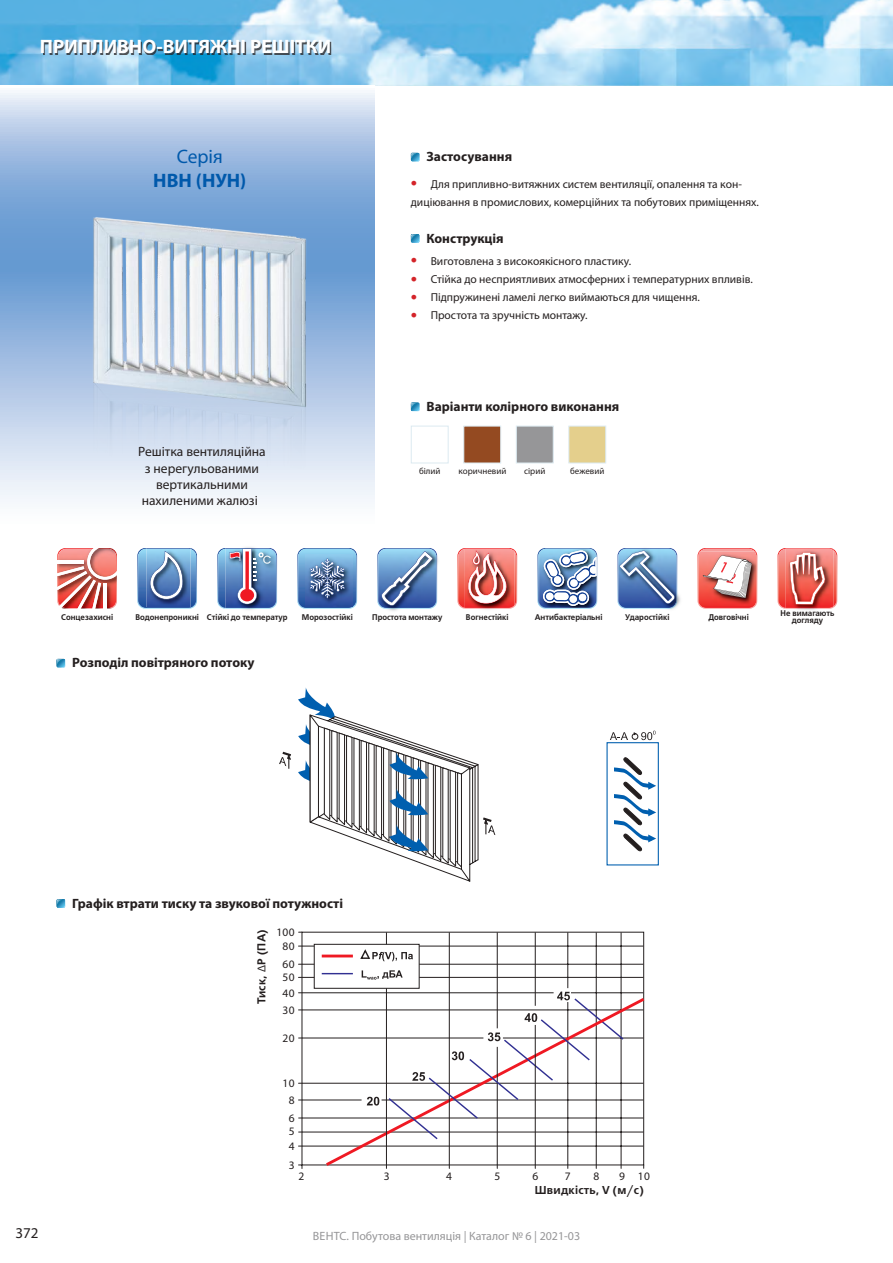
<style>
.page{position:relative;width:893px;height:1263px;background:#fff}
.page>*{position:absolute;margin:0;border:0;box-sizing:border-box;transform-origin:0 0}
.t1{font:700 19.5px "Myriad Pro";color:#fff}
.t2{font:700 19.5px "Myriad Pro";color:#0059ab}
.t3{font:19.5px "Myriad Pro";color:#0059ab}
.t4{font:15px "Myriad Pro";color:#241f1f}
.t5{font:700 13.5px "Myriad Pro";color:#241f1f}
.t6{font:13.5px/16.2px "Myriad Pro";color:#241f1f;text-align:center}
.t7{font:12px "Myriad Pro";color:#969698}
.t8{font:11.55px/18px "Myriad Pro";color:#241f1f}
.t9{font:11.4px/14px "Myriad Pro";letter-spacing:.02em;color:#241f1f;text-align:center}
.t10{font:700 11.4px "Free Set C";letter-spacing:.02em;color:#241f1f}
.t11{font:9px "Myriad Pro";color:#241f1f}
.t12{font:700 8.25px/7.2px "Free Set C";color:#241f1f;text-align:center;scale:.94 1}
.t13{font:700 8.25px "Free Set C";letter-spacing:-.02em;color:#241f1f;scale:.94 1}
.s1{font-size:22.5px;color:#d42429}
.s2{font-family:"Myriad Pro";font-weight:400}
</style>
<div class="page">
<img style="left:0;top:0;width:893px;height:85px">
<svg style="left:0;top:93px;width:374px;height:575px"></svg>
<svg style="left:279px;top:687px;width:216px;height:194px"></svg>
<svg style="left:610px;top:732px;width:18px;height:8px"></svg>
<div style="left:632px;top:733px;width:6px;height:7px;border:1px solid #241f1f;border-radius:50%"></div>
<svg style="left:634px;top:731px;width:22px;height:9px"></svg>
<div style="left:606px;top:742px;width:53px;height:123px;border:1px solid #005faf"></div>
<svg style="left:614px;top:757px;width:42px;height:94px"></svg>
<hr style="left:302px;top:946px;width:341px;height:1px;background:#241f1f">
<hr style="left:302px;top:964px;width:341px;height:1px;background:#241f1f">
<hr style="left:302px;top:977px;width:341px;height:1px;background:#241f1f">
<hr style="left:571px;top:992px;width:72px;height:1px;background:#241f1f">
<hr style="left:302px;top:992px;width:252px;height:1px;background:#241f1f">
<hr style="left:302px;top:1010px;width:341px;height:1px;background:#241f1f">
<hr style="left:302px;top:1038px;width:181px;height:1px;background:#241f1f">
<hr style="left:302px;top:1083px;width:341px;height:1px;background:#241f1f">
<hr style="left:302px;top:1100px;width:60px;height:1px;background:#241f1f">
<hr style="left:302px;top:1118px;width:341px;height:1px;background:#241f1f">
<hr style="left:302px;top:1132px;width:341px;height:1px;background:#241f1f">
<hr style="left:302px;top:1146px;width:341px;height:1px;background:#241f1f">
<hr style="left:568px;top:932px;width:1px;height:56px;background:#241f1f">
<hr style="left:596px;top:932px;width:1px;height:233px;background:#241f1f">
<hr style="left:621px;top:932px;width:1px;height:233px;background:#241f1f">
<svg style="left:323px;top:995px;width:322px;height:173px"></svg>
<hr style="left:386px;top:932px;width:1px;height:233px;background:#241f1f">
<hr style="left:449px;top:932px;width:1px;height:233px;background:#241f1f">
<hr style="left:497px;top:932px;width:1px;height:96px;background:#241f1f">
<hr style="left:497px;top:1047px;width:1px;height:118px;background:#241f1f">
<hr style="left:535px;top:932px;width:1px;height:74px;background:#241f1f">
<hr style="left:535px;top:1025px;width:1px;height:140px;background:#241f1f">
<svg style="left:367px;top:1097px;width:12px;height:8px"></svg>
<svg style="left:387px;top:991px;width:238px;height:150px"></svg>
<div style="left:314px;top:944px;width:105px;height:44px;background:#fff;border:1px solid #241f1f"></div>
<hr style="left:322px;top:954px;width:31px;height:3px;background:#ef1923">
<svg style="left:360px;top:949px;width:53px;height:12px"></svg>
<hr style="left:322px;top:973px;width:31px;height:1px;background:#313092">
<svg style="left:362px;top:970px;width:41px;height:10px"></svg>
<div style="left:43px;top:41px;width:288px;height:14px;background:#241f1f;opacity:.75"></div>
<svg style="left:411px;top:153px;width:8px;height:8px"></svg>
<svg style="left:411px;top:234px;width:8px;height:8px"></svg>
<svg style="left:411px;top:402px;width:8px;height:9px"></svg>
<div style="left:411px;top:426px;width:38px;height:37px;border:1px solid #dceaf1"></div>
<div style="left:463px;top:426px;width:38px;height:37px;background:#944a21;border:1px solid #dceaf1"></div>
<div style="left:516px;top:426px;width:38px;height:37px;background:#969698;border:1px solid #dceaf1"></div>
<div style="left:568px;top:426px;width:38px;height:37px;background:#e4cf8c;border:1px solid #dceaf1"></div>
<img style="left:52px;top:540px;width:79px;height:79px">
<img style="left:56px;top:544px;width:67px;height:67px">
<svg style="left:137px;top:548px;width:60px;height:61px;background:#6a92c1"></svg>
<img style="left:225px;top:545px;width:54px;height:67px">
<img style="left:271px;top:548px;width:6px;height:61px">
<img style="left:271px;top:549px;width:5px;height:59px">
<svg style="left:217px;top:548px;width:54px;height:61px;background:#7a87b1"></svg>
<svg style="left:297px;top:548px;width:60px;height:61px;background:#668dbc"></svg>
<img style="left:388px;top:555px;width:50px;height:56px">
<img style="left:381px;top:548px;width:56px;height:61px">
<img style="left:379px;top:549px;width:57px;height:59px">
<svg style="left:377px;top:551px;width:56px;height:55px;background:#6c90bd"></svg>
<img style="left:457px;top:548px;width:60px;height:61px">
<img style="left:542px;top:548px;width:51px;height:61px">
<img style="left:539px;top:549px;width:56px;height:59px">
<svg style="left:537px;top:550px;width:61px;height:56px"></svg>
<img style="left:677px;top:554px;width:4px;height:52px">
<img style="left:617px;top:548px;width:60px;height:61px">
<img style="left:618px;top:549px;width:58px;height:59px">
<svg style="left:619px;top:550px;width:56px;height:54px;background:#698ebd"></svg>
<img style="left:757px;top:554px;width:1px;height:49px">
<img style="left:756px;top:552px;width:1px;height:53px">
<svg style="left:698px;top:548px;width:58px;height:61px"></svg>
<img style="left:799px;top:609px;width:16px;height:1px">
<svg style="left:778px;top:548px;width:59px;height:61px;background:#e0746c"></svg>
<img style="left:64px;top:209px;width:269px;height:293px">
<svg style="left:57px;top:659px;width:8px;height:8px"></svg>
<svg style="left:57px;top:899px;width:8px;height:8px"></svg>
<h1 class="t1" style="left:40px;top:34px;width:293px">ПРИПЛИВНО-ВИТЯЖНІ РЕШІТКИ</h1>
<h1 class="t3" style="left:177px;top:145px;width:48px">Серія</h1>
<h1 class="t2" style="left:153px;top:168px;width:95px">НВН (НУН)</h1>
<p class="t6" style="left:138px;top:443px;width:129px">Решітка вентиляційна з нерегульованими вертикальними нахиленими жалюзі</p>
<p class="t5" style="left:426px;top:148px;width:87px">Застосування</p>
<p class="t8" style="left:411px;top:175px;width:350px"><span class="s1">•</span> Для припливно-витяжних систем вентиляції, опалення та кон&shy;диціювання в промислових, комерційних та побутових приміщеннях.</p>
<p class="t5" style="left:426px;top:229px;width:79px">Конструкція</p>
<p class="t8" style="left:411px;top:252px;width:222px"><span class="s1">•</span> Виготовлена з високоякісного пластику.</p>
<p class="t8" style="left:411px;top:270px;width:344px"><span class="s1">•</span> Стійка до несприятливих атмосферних і температурних впливів.</p>
<p class="t8" style="left:411px;top:288px;width:291px"><span class="s1">•</span> Підпружинені ламелі легко виймаються для чищення.</p>
<p class="t8" style="left:411px;top:306px;width:178px"><span class="s1">•</span> Простота та зручність монтажу.</p>
<p class="t5" style="left:426px;top:398px;width:194px">Варіанти колірного виконання</p>
<p class="t11" style="left:419px;top:466px;width:23px">білий</p>
<p class="t11" style="left:459px;top:466px;width:49px">коричневий</p>
<p class="t11" style="left:524px;top:466px;width:23px">сірий</p>
<p class="t11" style="left:570px;top:466px;width:36px">бежевий</p>
<p class="t12" style="left:61px;top:613px;width:57px">Сонцезахисні</p>
<p class="t12" style="left:135px;top:613px;width:163px">Водонепроникні Стійкі до температур</p>
<p class="t12" style="left:302px;top:613px;width:56px">Морозостійкі</p>
<p class="t13" style="left:372px;top:612px;width:76px">Простота монтажу</p>
<p class="t12" style="left:466px;top:613px;width:47px">Вогнестійкі</p>
<p class="t12" style="left:535px;top:613px;width:74px">Антибактеріальні</p>
<p class="t12" style="left:625px;top:613px;width:48px">Ударостійкі</p>
<p class="t12" style="left:708px;top:613px;width:45px">Довговічні</p>
<p class="t12" style="left:781px;top:610px;width:59px">Не вимагають догляду</p>
<p class="t5" style="left:72px;top:654px;width:184px">Розподіл повітряного потоку</p>
<p class="t5" style="left:72px;top:894px;width:272px">Графік втрати тиску та звукової потужності</p>
<p class="t10" style="left:255px;top:1004px;width:76px;rotate:-90deg">Тиск, <span class="s2">Δ</span>Р (ПА)</p>
<p class="t9" style="left:276px;top:925px;width:20px">100<br>80</p>
<p class="t9" style="left:283px;top:957px;width:13px">60</p>
<p class="t9" style="left:283px;top:984px;width:13px;line-height:16.8px;text-align:left">40<br>30</p>
<p class="t9" style="left:283px;top:1031px;width:13px">20</p>
<p class="t9" style="left:283px;top:1074px;width:13px;line-height:16.6px">10<br>8</p>
<p class="t9" style="left:289px;top:1111px;width:7px;text-align:justify">6<br>5<br>4</p>
<p class="t9" style="left:289px;top:1157px;width:7px">3</p>
<p class="t9" style="left:283px;top:970px;width:13px">50</p>
<p class="t9" style="left:299px;top:1169px;width:7px">2</p>
<p class="t9" style="left:384px;top:1169px;width:7px">3</p>
<p class="t9" style="left:446px;top:1169px;width:7px">4</p>
<p class="t9" style="left:494px;top:1169px;width:7px">5</p>
<p class="t9" style="left:532px;top:1169px;width:7px">6</p>
<p class="t9" style="left:565px;top:1169px;width:7px">7</p>
<p class="t9" style="left:593px;top:1169px;width:7px">8</p>
<p class="t9" style="left:619px;top:1169px;width:32px">9 10</p>
<p class="t10" style="left:535px;top:1183px;width:110px">Швидкість, V (м/с)</p>
<p class="t4" style="left:15px;top:1224px;width:25px">372</p>
<p class="t7" style="left:313px;top:1229px;width:269px">ВЕНТС. Побутова вентиляція | Каталог № 6 | 2021-03</p>
</div>
